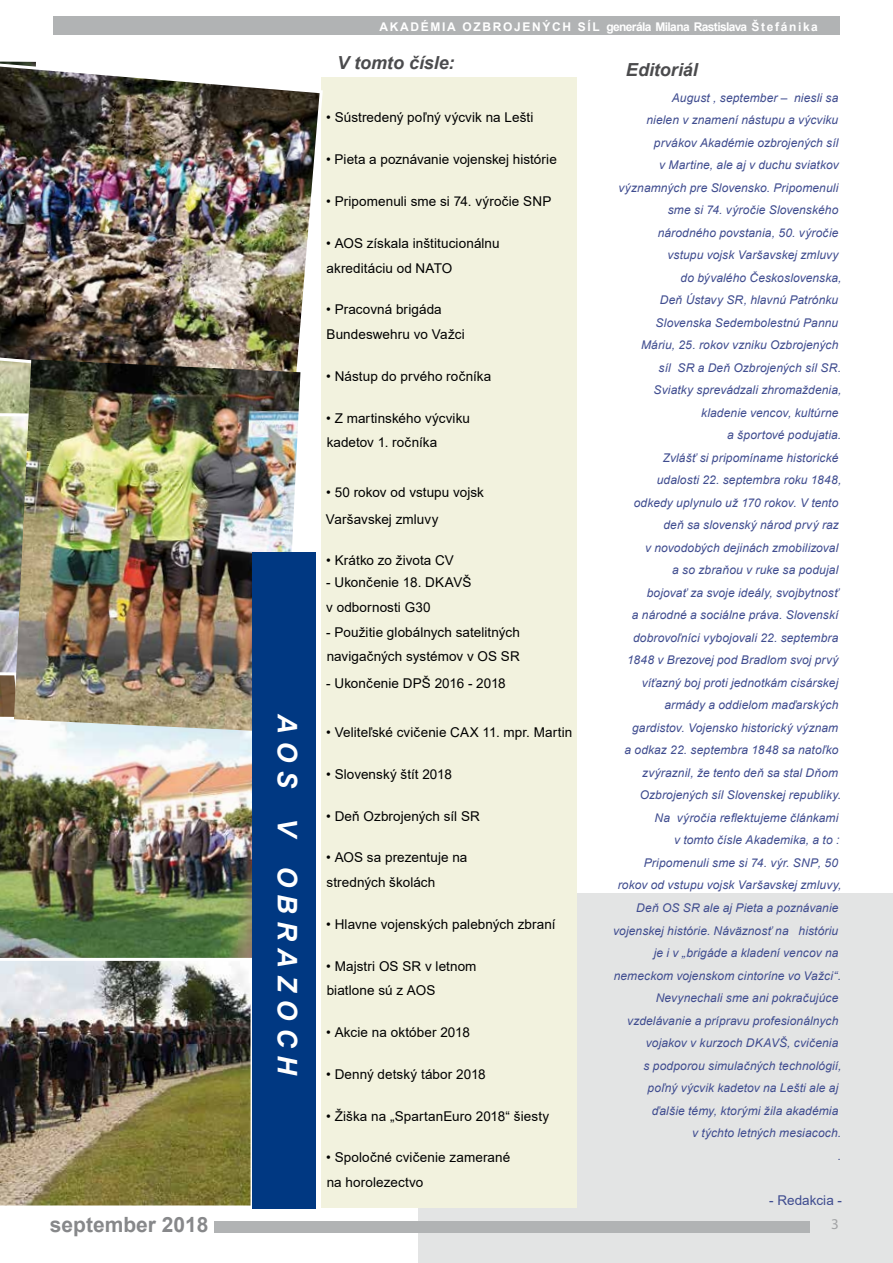
<style>
.page{position:relative;width:893px;height:1263px;background:#fff}
.page>*{position:absolute;margin:0;border:0;box-sizing:border-box;transform-origin:0 0}
.t1{font:italic 700 27px "Arial";color:#fff}
.t2{font:700 21px "Arial";color:#87888a}
.t3{font:italic 700 18px "Arial";color:#4b4b4d}
.t4{font:15px "Myriad Pro";color:#a2a3a5}
.t5{font:13.5px/24.8px "Arial";letter-spacing:.005em;color:#000}
.t6{font:13.5px "Arial";letter-spacing:.005em;color:#3f4c8f}
.t7{font:italic 12px/22.5px "Arial";letter-spacing:.01em;color:#3f4c8f;text-align:right}
.t8{font:700 12px "Arial";letter-spacing:-.055em;color:#fff}
</style>
<div class="page">
<div style="left:418px;top:894px;width:475px;height:369px;background:#e3e4e4"></div>
<div style="left:53px;top:16px;width:787px;height:19px;background:#b1b3b4"></div>
<div style="left:215px;top:1221px;width:595px;height:11px;background:#b1b3b4"></div>
<div style="left:322px;top:78px;width:255px;height:1130px;background:#f2f2de"></div>
<img style="left:0;top:732px;width:252px;height:226px">
<img style="left:0;top:960px;width:251px;height:246px">
<img style="left:0;top:61px;width:82px;height:896px">
<img style="left:0;top:64px;width:323px;height:321px">
<img style="left:14px;top:359px;width:286px;height:373px">
<div style="left:252px;top:553px;width:63px;height:656px;background:#003882"></div>
<h1 class="t1" style="left:305px;top:714px;width:363px;rotate:90deg">A O S V O B R A Z O C H</h1>
<p class="t8" style="left:380px;top:18px;width:440px">A K A D É M I A O Z B R O J E N Ý C H S Í L generála Milana Rastislava Š t e f á n i k a</p>
<h3 class="t3" style="left:337px;top:51px;width:119px">V tomto čísle:</h3>
<p class="t5" style="left:326px;top:105px;width:209px">• Sústredený poľný výcvik na Lešti</p>
<p class="t5" style="left:326px;top:147px;width:232px">• Pieta a poznávanie vojenskej histórie</p>
<p class="t5" style="left:326px;top:189px;width:227px">• Pripomenuli sme si 74. výročie SNP</p>
<p class="t5" style="left:326px;top:231px;width:175px">• AOS získala inštitucionálnu akreditáciu od NATO</p>
<p class="t5" style="left:326px;top:297px;width:140px">• Pracovná brigáda<br>Bundeswehru vo Važci</p>
<p class="t5" style="left:326px;top:364px;width:167px">• Nástup do prvého ročníka</p>
<p class="t5" style="left:326px;top:405px;width:145px">• Z martinského výcviku kadetov 1. ročníka</p>
<p class="t5" style="left:326px;top:479px;width:160px;line-height:26.2px">• 50 rokov od vstupu vojsk<br>Varšavskej zmluvy</p>
<p class="t5" style="left:326px;top:548px;width:129px">• Krátko zo života CV</p>
<p class="t5" style="left:326px;top:570px;width:147px">- Ukončenie 18. DKAVŠ v odbornosti G30</p>
<p class="t5" style="left:326px;top:619px;width:195px">- Použitie globálnych satelitných navigačných systémov v OS SR</p>
<p class="t5" style="left:326px;top:670px;width:181px">- Ukončenie DPŠ 2016 - 2018</p>
<p class="t5" style="left:326px;top:720px;width:248px">• Veliteľské cvičenie CAX 11. mpr. Martin</p>
<p class="t5" style="left:326px;top:762px;width:127px">• Slovenský štít 2018</p>
<p class="t5" style="left:326px;top:803px;width:155px">• Deň Ozbrojených síl SR</p>
<p class="t5" style="left:326px;top:845px;width:143px">• AOS sa prezentuje na stredných školách</p>
<p class="t5" style="left:326px;top:912px;width:231px">• Hlavne vojenských palebných zbraní</p>
<p class="t5" style="left:326px;top:953px;width:152px">• Majstri OS SR v letnom biatlone sú z AOS</p>
<p class="t5" style="left:326px;top:1020px;width:145px">• Akcie na október 2018</p>
<p class="t5" style="left:326px;top:1062px;width:161px">• Denný detský tábor 2018</p>
<p class="t5" style="left:326px;top:1103px;width:224px">• Žiška na „SpartanEuro 2018“ šiesty</p>
<p class="t5" style="left:326px;top:1145px;width:186px">• Spoločné cvičenie zamerané na horolezectvo</p>
<h3 class="t3" style="left:626px;top:58px;width:73px">Editoriál</h3>
<p class="t7" style="left:613px;top:87px;width:230px">August , september – niesli sa<br>nielen v znamení nástupu a výcviku prvákov Akadémie ozbrojených síl<br>v Martine, ale aj v duchu sviatkov významných pre Slovensko. Pripomenuli sme si 74. výročie Slovenského národného povstania, 50. výročie<br>vstupu vojsk Varšavskej zmluvy<br>do bývalého Československa,<br>Deň Ústavy SR, hlavnú Patrónku Slovenska Sedembolestnú Pannu<br>Máriu, 25. rokov vzniku Ozbrojených<br>síl SR a Deň Ozbrojených síl SR.<br>Sviatky sprevádzali zhromaždenia, kladenie vencov, kultúrne<br>a športové podujatia.<br>Zvlášť si pripomíname historické<br>udalosti 22. septembra roku 1848,<br>odkedy uplynulo už 170 rokov. V tento<br>deň sa slovenský národ prvý raz<br>v novodobých dejinách zmobilizoval<br>a so zbraňou v ruke sa podujal<br>bojovať za svoje ideály, svojbytnosť<br>a národné a sociálne práva. Slovenskí dobrovoľníci vybojovali 22. septembra 1848 v Brezovej pod Bradlom svoj prvý víťazný boj proti jednotkám cisárskej armády a oddielom maďarských gardistov. Vojensko historický význam<br>a odkaz 22. septembra 1848 sa natoľko zvýraznil, že tento deň sa stal Dňom Ozbrojených síl Slovenskej republiky.<br>Na výročia reflektujeme článkami<br>v tomto čísle Akademika, a to :<br>Pripomenuli sme si 74. výr. SNP, 50<br>rokov od vstupu vojsk Varšavskej zmluvy, Deň OS SR ale aj Pieta a poznávanie vojenskej histórie. Náväznosť na históriu je i v „brigáde a kladení vencov na nemeckom vojenskom cintoríne vo Važci“.<br>Nevynechali sme ani pokračujúce vzdelávanie a prípravu profesionálnych vojakov v kurzoch DKAVŠ, cvičenia<br>s podporou simulačných technológií, poľný výcvik kadetov na Lešti ale aj<br>ďalšie témy, ktorými žila akadémia<br>v týchto letných mesiacoch.<br>.</p>
<p class="t6" style="left:769px;top:1190px;width:75px">- Redakcia -</p>
<h2 class="t2" style="left:50px;top:1210px;width:160px">september 2018</h2>
<p class="t4" style="left:831px;top:1215px;width:9px">3</p>
</div>
